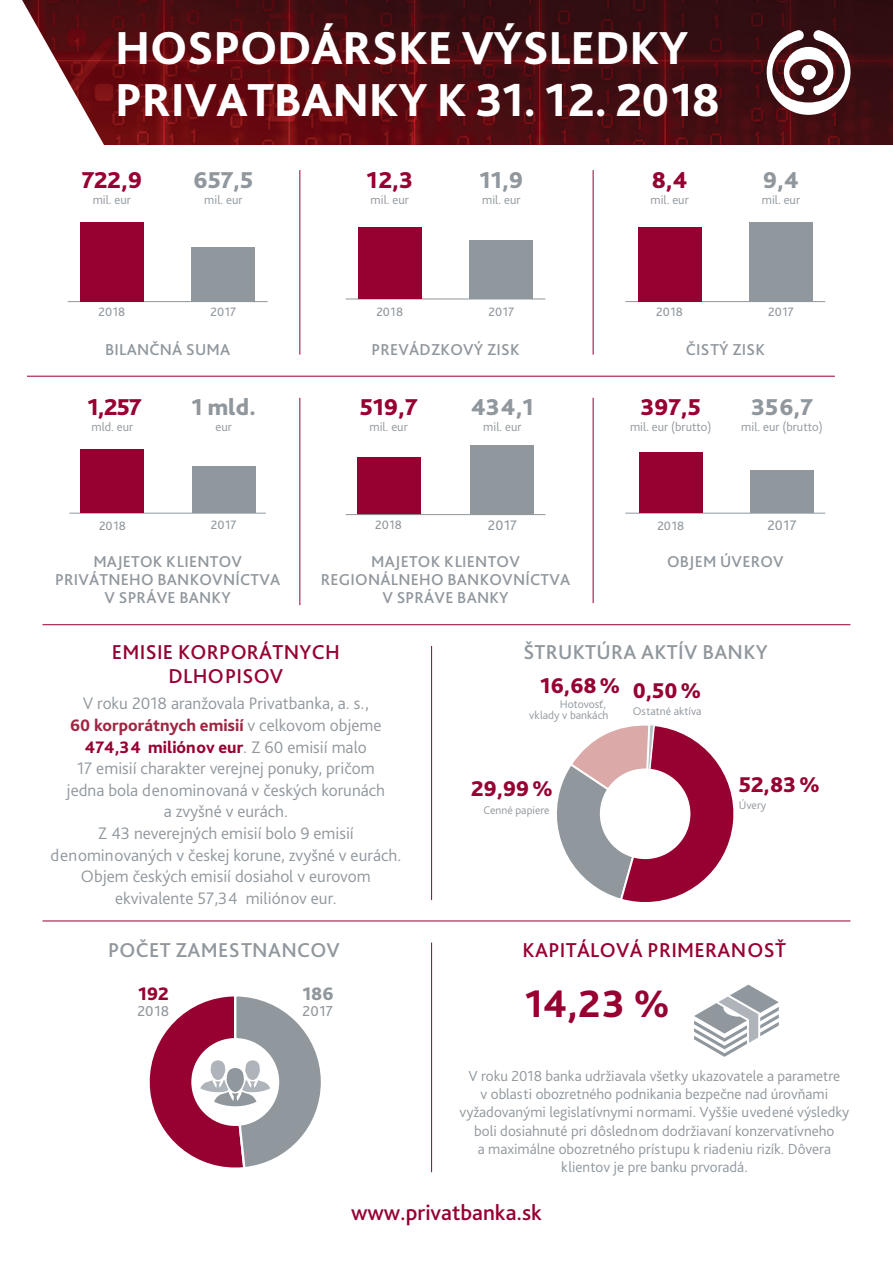
<style>
.page{position:relative;width:893px;height:1263px;background:#fff}
.page>*{position:absolute;margin:0;border:0;box-sizing:border-box;transform-origin:0 0}
.t1{font:800 48.3px/52.1px "Bliss Pro";letter-spacing:-.005em;color:#fff}
.t2{font:800 40.05px "Bliss Pro";color:#960131}
.t3{font:800 24px "Bliss Pro";color:#90979d}
.t4{font:800 24px "Bliss Pro";color:#960131}
.t5{font:500 22.5px "Bliss Pro";color:#960131}
.t6{font:800 22.35px "Bliss Pro";color:#960131}
.t7{font:500 21px/24.6px "Bliss Pro";letter-spacing:.015em;color:#960131;text-align:center}
.t8{font:500 21px "Bliss Pro";letter-spacing:.015em;color:#90979d}
.t9{font:800 18.9px "Bliss Pro";color:#960131}
.t10{font:800 18.9px "Bliss Pro";color:#90979d}
.t11{font:300 17.4px/21.6px "Bliss Pro";color:#90979d;text-align:center}
.t12{font:500 16.5px/18px "Bliss Pro";letter-spacing:.015em;color:#90979d;text-align:center}
.t13{font:300 15.3px/18.3px "Bliss Pro";color:#90979d;text-align:center}
.t14{font:15px "Bliss Pro";color:#90979d}
.t15{font:14.4px "Bliss Pro";color:#90979d}
.t16{font:300 12.75px "Bliss Pro";color:#90979d}
.t17{font:12.75px "Bliss Pro";color:#90979d}
.t18{font:300 11.7px/11.7px "Bliss Pro";color:#90979d;text-align:right}
.s1{font-weight:800;color:#9f2743}
.s2{font-weight:800;color:#960131}
</style>
<div class="page">
<img style="left:22px;top:0;width:871px;height:145px">
<svg style="left:767px;top:30px;width:83px;height:85px"></svg>
<hr style="left:43px;top:624px;width:807px;height:1px;background:#960131">
<hr style="left:43px;top:920px;width:807px;height:1px;background:#960131">
<svg style="left:557px;top:725px;width:177px;height:177px"></svg>
<div style="left:600px;top:768px;width:90px;height:91px;background:#fff;border-radius:50%"></div>
<svg style="left:694px;top:985px;width:85px;height:72px"></svg>
<svg style="left:149px;top:996px;width:172px;height:172px"></svg>
<hr style="left:431px;top:942px;width:1px;height:230px;background:#960131">
<hr style="left:431px;top:646px;width:1px;height:254px;background:#960131">
<hr style="left:299px;top:170px;width:1px;height:185px;background:#960131">
<hr style="left:593px;top:170px;width:1px;height:185px;background:#960131">
<hr style="left:68px;top:301px;width:200px;height:1px;background:#90979d">
<div style="left:192px;top:247px;width:63px;height:54px;background:#90979d"></div>
<div style="left:80px;top:222px;width:64px;height:79px;background:#960131"></div>
<hr style="left:346px;top:299px;width:199px;height:1px;background:#90979d">
<div style="left:469px;top:241px;width:64px;height:58px;background:#90979d"></div>
<div style="left:358px;top:227px;width:64px;height:72px;background:#960131"></div>
<hr style="left:625px;top:301px;width:200px;height:1px;background:#90979d">
<div style="left:749px;top:222px;width:64px;height:79px;background:#90979d"></div>
<div style="left:638px;top:227px;width:64px;height:74px;background:#960131"></div>
<hr style="left:27px;top:376px;width:808px;height:1px;background:#960131">
<hr style="left:593px;top:398px;width:1px;height:205px;background:#960131">
<hr style="left:299px;top:398px;width:1px;height:207px;background:#960131">
<hr style="left:70px;top:513px;width:196px;height:1px;background:#90979d">
<div style="left:192px;top:467px;width:64px;height:46px;background:#90979d"></div>
<div style="left:81px;top:449px;width:63px;height:64px;background:#960131"></div>
<hr style="left:625px;top:513px;width:200px;height:1px;background:#90979d">
<div style="left:750px;top:471px;width:64px;height:42px;background:#90979d"></div>
<div style="left:639px;top:453px;width:64px;height:60px;background:#960131"></div>
<div style="left:357px;top:457px;width:63px;height:57px;background:#960131"></div>
<div style="left:471px;top:445px;width:63px;height:69px;background:#90979d"></div>
<hr style="left:346px;top:514px;width:199px;height:1px;background:#90979d">
<h1 class="t1" style="left:115px;top:20px;width:606px">HOSPODÁRSKE VÝSLEDKY<br>PRIVATBANKY K 31. 12. 2018</h1>
<h3 class="t4" style="left:82px;top:165px;width:62px">722,9</h3>
<p class="t16" style="left:93px;top:192px;width:40px">mil. eur</p>
<h3 class="t3" style="left:194px;top:165px;width:61px">657,5</h3>
<p class="t16" style="left:204px;top:192px;width:40px">mil. eur</p>
<h3 class="t4" style="left:366px;top:165px;width:48px">12,3</h3>
<p class="t16" style="left:371px;top:192px;width:40px">mil. eur</p>
<h3 class="t3" style="left:480px;top:165px;width:45px">11,9</h3>
<p class="t16" style="left:482px;top:192px;width:40px">mil. eur</p>
<h3 class="t4" style="left:652px;top:165px;width:37px">8,4</h3>
<p class="t16" style="left:650px;top:192px;width:40px">mil. eur</p>
<h3 class="t3" style="left:763px;top:165px;width:37px">9,4</h3>
<p class="t16" style="left:762px;top:192px;width:40px">mil. eur</p>
<p class="t17" style="left:98px;top:304px;width:28px">2018</p>
<p class="t17" style="left:211px;top:304px;width:27px">2017</p>
<p class="t17" style="left:376px;top:304px;width:28px">2018</p>
<p class="t17" style="left:488px;top:304px;width:27px">2017</p>
<p class="t17" style="left:656px;top:304px;width:28px">2018</p>
<p class="t17" style="left:768px;top:304px;width:27px">2017</p>
<p class="t12" style="left:105px;top:340px;width:127px">BILANČNÁ SUMA</p>
<p class="t12" style="left:371px;top:340px;width:150px">PREVÁDZKOVÝ ZISK</p>
<p class="t12" style="left:686px;top:340px;width:81px">ČISTÝ ZISK</p>
<h3 class="t4" style="left:87px;top:392px;width:56px">1,257</h3>
<p class="t16" style="left:91px;top:419px;width:43px">mld. eur</p>
<h3 class="t3" style="left:191px;top:392px;width:66px">1 mld.</h3>
<p class="t16" style="left:216px;top:419px;width:18px">eur</p>
<h3 class="t4" style="left:360px;top:392px;width:59px">519,7</h3>
<p class="t16" style="left:369px;top:419px;width:40px">mil. eur</p>
<h3 class="t3" style="left:471px;top:392px;width:64px">434,1</h3>
<p class="t16" style="left:483px;top:419px;width:40px">mil. eur</p>
<h3 class="t4" style="left:641px;top:392px;width:62px">397,5</h3>
<p class="t16" style="left:630px;top:419px;width:83px">mil. eur (brutto)</p>
<h3 class="t3" style="left:751px;top:392px;width:63px">356,7</h3>
<p class="t16" style="left:741px;top:419px;width:83px">mil. eur (brutto)</p>
<p class="t17" style="left:99px;top:518px;width:28px">2018</p>
<p class="t17" style="left:211px;top:517px;width:27px">2017</p>
<p class="t17" style="left:375px;top:517px;width:28px">2018</p>
<p class="t15" style="left:488px;top:517px;width:31px">2017</p>
<p class="t17" style="left:657px;top:518px;width:28px">2018</p>
<p class="t15" style="left:767px;top:517px;width:31px">2017</p>
<p class="t12" style="left:55px;top:552px;width:227px">MAJETOK KLIENTOV<br>PRIVÁTNEHO BANKOVNÍCTVA<br>V SPRÁVE BANKY</p>
<p class="t12" style="left:321px;top:552px;width:251px">MAJETOK KLIENTOV<br>REGIONÁLNEHO BANKOVNÍCTVA<br>V SPRÁVE BANKY</p>
<p class="t12" style="left:667px;top:552px;width:118px">OBJEM ÚVEROV</p>
<p class="t7" style="left:112px;top:639px;width:229px">EMISIE KORPORÁTNYCH<br>DLHOPISOV</p>
<p class="t11" style="left:51px;top:692px;width:352px">V roku 2018 aranžovala Privatbanka, a. s.,<br><span class="s1">60 korporátnych emisií</span> v celkovom objeme <span class="s2">474,34 miliónov eur</span>. Z 60 emisií malo<br>17 emisií charakter verejnej ponuky, pričom<br>jedna bola denominovaná v českých korunách<br>a zvyšné v eurách.<br>Z 43 neverejných emisií bolo 9 emisií denominovaných v českej korune, zvyšné v eurách.<br>Objem českých emisií dosiahol v eurovom ekvivalente 57,34 miliónov eur.</p>
<p class="t8" style="left:523px;top:639px;width:246px">ŠTRUKTÚRA AKTÍV BANKY</p>
<p class="t6" style="left:540px;top:672px;width:82px">16,68%</p>
<p class="t18" style="left:529px;top:698px;width:81px">Hotovosť, vklady v bankách</p>
<p class="t6" style="left:633px;top:676px;width:70px">0,50%</p>
<p class="t18" style="left:633px;top:705px;width:70px">Ostatné aktíva</p>
<p class="t6" style="left:471px;top:775px;width:83px">29,99%</p>
<p class="t6" style="left:739px;top:770px;width:82px">52,83%</p>
<p class="t18" style="left:739px;top:799px;width:29px">Úvery</p>
<p class="t18" style="left:483px;top:804px;width:67px">Cenné papiere</p>
<p class="t8" style="left:108px;top:937px;width:233px">POČET ZAMESTNANCOV</p>
<p class="t7" style="left:523px;top:938px;width:265px">KAPITÁLOVÁ PRIMERANOSŤ</p>
<p class="t9" style="left:138px;top:982px;width:32px">192</p>
<p class="t14" style="left:137px;top:1001px;width:33px">2018</p>
<p class="t10" style="left:302px;top:982px;width:33px">186</p>
<p class="t14" style="left:303px;top:1001px;width:32px">2017</p>
<h2 class="t2" style="left:525px;top:979px;width:147px">14,23 %</h2>
<p class="t13" style="left:460px;top:1066px;width:391px">V roku 2018 banka udržiavala všetky ukazovatele a parametre<br>v oblasti obozretného podnikania bezpečne nad úrovňami vyžadovanými legislatívnymi normami. Vyššie uvedené výsledky boli dosiahnuté pri dôslednom dodržiavaní konzervatívneho<br>a maximálne obozretného prístupu k riadeniu rizík. Dôvera klientov je pre banku prvoradá.</p>
<p class="t5" style="left:351px;top:1199px;width:192px">www.privatbanka.sk</p>
</div>
